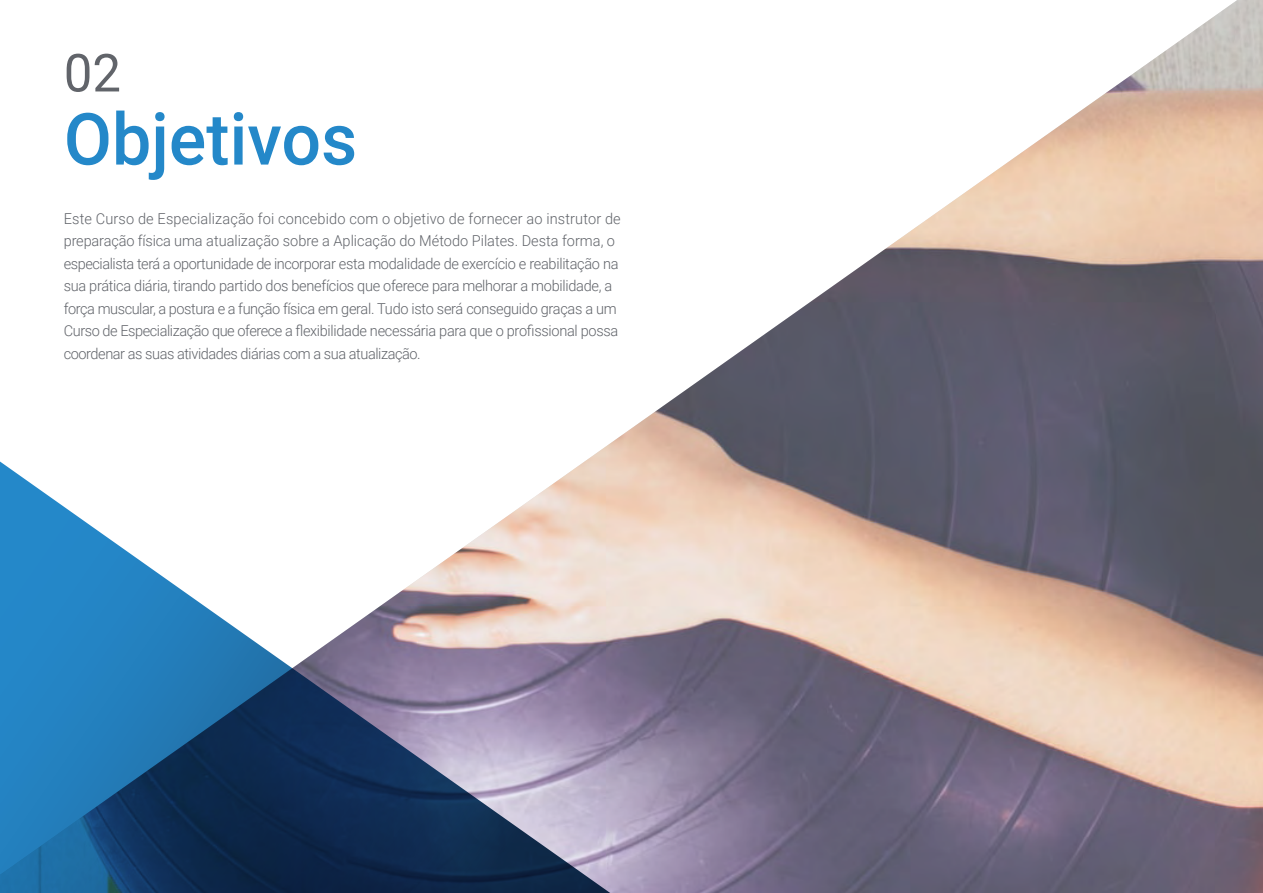
<style>
.page{position:relative;width:1263px;height:893px;background:#fff}
.page>*{position:absolute;margin:0;border:0;box-sizing:border-box;transform-origin:0 0}
.t1{font:500 72px "Roboto";color:#2488c9}
.t2{font:52.5px "Roboto";color:#61646a}
.t3{font:300 15px/22.5px "Roboto";letter-spacing:-.02em;color:#61646a}
</style>
<div class="page">
<img style="left:607px;top:0;width:656px;height:893px">
<svg style="left:0;top:446px;width:640px;height:447px"></svg>
<h2 class="t2" style="left:64px;top:36px;width:59px">02</h2>
<h1 class="t1" style="left:64px;top:89px;width:295px">Objetivos</h1>
<p class="t3" style="left:64px;top:207px;width:558px">Este Curso de Especialização foi concebido com o objetivo de fornecer ao instrutor de preparação física uma atualização sobre a Aplicação do Método Pilates. Desta forma, o especialista terá a oportunidade de incorporar esta modalidade de exercício e reabilitação na sua prática diária, tirando partido dos benefícios que oferece para melhorar a mobilidade, a força muscular, a postura e a função física em geral. Tudo isto será conseguido graças a um Curso de Especialização que oferece a flexibilidade necessária para que o profissional possa coordenar as suas atividades diárias com a sua atualização.</p>
</div>
